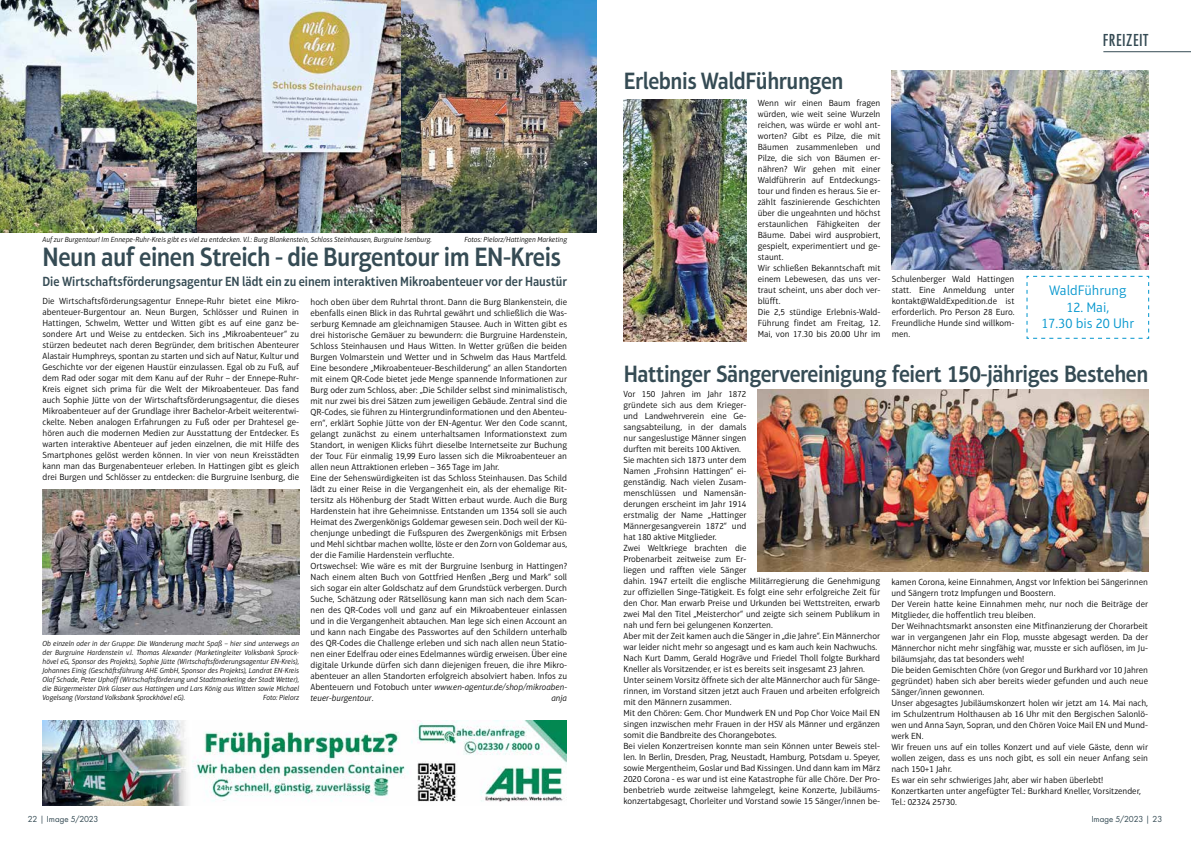
<style>
.page{position:relative;width:1191px;height:842px;background:#fff}
.page>*{position:absolute;margin:0;border:0;box-sizing:border-box;transform-origin:0 0}
.t1{font:600 27px "Aptifer Sans LT Pro";letter-spacing:-.02em;color:#354b54;scale:.9 1}
.t2{font:600 24px "Aptifer Sans LT Pro";letter-spacing:-.02em;color:#354b54;scale:.9 1}
.t3{font:500 condensed 16px "Futura LT Pro";letter-spacing:.03em;color:#354b54}
.t4{font:300 14px/16px "Aptifer Sans LT Pro";color:#0095cd;text-align:center}
.t5{font:600 13.5px "Aptifer Sans LT Pro";color:#354b54;scale:.9 1}
.t6{font:300 9px/11px "Aptifer Sans LT Pro";color:#000}
.t7{font:italic 300 9px "Aptifer Sans LT Pro";color:#000}
.t8{font:8px "Futura LT Pro";letter-spacing:-.005em;color:#354b54}
.t9{font:italic 300 7.5px/9px "Aptifer Sans LT Pro";color:#000;text-align:justify}
.s1{font-style:italic}
</style>
<div class="page">
<hr style="left:1103px;top:51px;width:88px;height:1px;background:#354b54">
<img style="left:0;top:0;width:198px;height:232px">
<img style="left:198px;top:0;width:204px;height:232px">
<img style="left:402px;top:0;width:194px;height:232px">
<img style="left:43px;top:489px;width:256px;height:146px">
<img style="left:624px;top:99px;width:122px;height:242px">
<img style="left:891px;top:71px;width:257px;height:199px">
<img style="left:43px;top:720px;width:523px;height:85px">
<svg style="left:1026px;top:275px;width:123px;height:64px"></svg>
<img style="left:758px;top:390px;width:390px;height:181px">
<p class="t9" style="left:43px;top:235px;width:391px">Auf zur Burgentour! Im Ennepe-Ruhr-Kreis gibt es viel zu entdecken. V.l.: Burg Blankenstein, Schloss Steinhausen, Burgruine Isenburg.</p>
<p class="t9" style="left:464px;top:235px;width:104px">Fotos: Pielorz/Hattingen Marketing</p>
<h1 class="t1" style="left:43px;top:241px;width:578px">Neun auf einen Streich - die Burgentour im EN-Kreis</h1>
<h3 class="t5" style="left:43px;top:273px;width:584px">Die Wirtschaftsförderungsagentur EN lädt ein zu einem interaktiven Mikroabenteuer vor der Haustür</h3>
<p class="t6" style="left:43px;top:296px;width:258px;text-align:justify">Die Wirtschaftsförderungsagentur Ennepe-Ruhr bietet eine Mikro&shy;abenteuer-Burgentour an. Neun Burgen, Schlösser und Ruinen in Hattingen, Schwelm, Wetter und Witten gibt es auf eine ganz be&shy;sondere Art und Weise zu entdecken. Sich ins „Mikroabenteuer“ zu stürzen bedeutet nach deren Begründer, dem britischen Abenteurer Alastair Humphreys, spontan zu starten und sich auf Natur, Kultur und Geschichte vor der eigenen Haustür einzulassen. Egal ob zu Fuß, auf dem Rad oder sogar mit dem Kanu auf der Ruhr – der Ennepe-Ruhr-Kreis eignet sich prima für die Welt der Mikroabenteuer. Das fand auch Sophie Jütte von der Wirtschaftsförderungsagentur, die dieses Mikroabenteuer auf der Grundlage ihrer Bachelor-Arbeit weiterentwi&shy;ckelte. Neben analogen Erfahrungen zu Fuß oder per Drahtesel ge&shy;hören auch die modernen Medien zur Ausstattung der Entdecker. Es warten interaktive Abenteuer auf jeden einzelnen, die mit Hilfe des Smartphones gelöst werden können. In vier von neun Kreisstädten kann man das Burgenabenteuer erleben. In Hattingen gibt es gleich drei Burgen und Schlösser zu entdecken: die Burgruine Isenburg, die</p>
<p class="t6" style="left:310px;top:296px;width:258px">hoch oben über dem Ruhrtal thront. Dann die Burg Blankenstein, die ebenfalls einen Blick in das Ruhrtal gewährt und schließlich die Was&shy;serburg Kemnade am gleichnamigen Stausee. Auch in Witten gibt es drei historische Gemäuer zu bewundern: die Burgruine Hardenstein, Schloss Steinhausen und Haus Witten. In Wetter grüßen die beiden Burgen Volmarstein und Wetter und in Schwelm das Haus Martfeld.<br>Eine besondere „Mikroabenteuer-Beschilderung“ an allen Standorten mit einem QR-Code bietet jede Menge spannende Informationen zur Burg oder zum Schloss, aber: „Die Schilder selbst sind minimalistisch, mit nur zwei bis drei Sätzen zum jeweiligen Gebäude. Zentral sind die QR-Codes, sie führen zu Hintergrundinformationen und den Abenteu&shy;ern“, erklärt Sophie Jütte von der EN-Agentur. Wer den Code scannt, gelangt zunächst zu einem unterhaltsamen Informationstext zum Standort, in wenigen Klicks führt dieselbe Internetseite zur Buchung der Tour. Für einmalig 19,99 Euro lassen sich die Mikroabenteuer an allen neun Attraktionen erleben – 365 Tage im Jahr.<br>Eine der Sehenswürdigkeiten ist das Schloss Steinhausen. Das Schild lädt zu einer Reise in die Vergangenheit ein, als der ehemalige Rit&shy;tersitz als Höhenburg der Stadt Witten erbaut wurde. Auch die Burg Hardenstein hat ihre Geheimnisse. Entstanden um 1354 soll sie auch Heimat des Zwergenkönigs Goldemar gewesen sein. Doch weil der Kü&shy;chenjunge unbedingt die Fußspuren des Zwergenkönigs mit Erbsen und Mehl sichtbar machen wollte, löste er den Zorn von Goldemar aus, der die Familie Hardenstein verfluchte.<br>Ortswechsel: Wie wäre es mit der Burgruine Isenburg in Hattingen?<br>Nach einem alten Buch von Gottfried Henßen „Berg und Mark“ soll sich sogar ein alter Goldschatz auf dem Grundstück verbergen. Durch Suche, Schätzung oder Rätsellösung kann man sich nach dem Scan&shy;nen des QR-Codes voll und ganz auf ein Mikroabenteuer einlassen und in die Vergangenheit abtauchen. Man lege sich einen Account an und kann nach Eingabe des Passwortes auf den Schildern unterhalb des QR-Codes die Challenge erleben und sich nach allen neun Statio&shy;nen einer Edelfrau oder eines Edelmannes würdig erweisen. Über eine digitale Urkunde dürfen sich dann diejenigen freuen, die ihre Mikro&shy;abenteuer an allen Standorten erfolgreich absolviert haben. Infos zu Abenteuern und Fotobuch unter <span class="s1">www.en-agentur.de/shop/mikroaben&shy;teuer-burgentour</span>.</p>
<p class="t9" style="left:43px;top:639px;width:258px">Ob einzeln oder in der Gruppe: Die Wanderung macht Spaß – hier sind unterwegs an der Burgruine Hardenstein v.l. Thomas Alexander (Marketingleiter Volksbank Sprock&shy;hövel eG, Sponsor des Projekts), Sophie Jütte (Wirtschaftsförderungsagentur EN-Kreis), Johannes Einig (Geschäftsführung AHE GmbH, Sponsor des Projekts), Landrat EN-Kreis Olaf Schade, Peter Uphoff (Wirtschaftsförderung und Stadtmarketing der Stadt Wetter), die Bürgermeister Dirk Glaser aus Hattingen und Lars König aus Witten sowie Michael Vogelsang (Vorstand Volksbank Sprockhövel eG).</p>
<p class="t7" style="left:551px;top:692px;width:17px">anja</p>
<p class="t9" style="left:263px;top:693px;width:38px">Foto: Pielorz</p>
<h2 class="t2" style="left:624px;top:67px;width:245px">Erlebnis WaldFührungen</h2>
<p class="t6" style="left:758px;top:97px;width:124px">Wenn wir einen Baum fragen würden, wie weit seine Wurzeln reichen, was würde er wohl ant&shy;worten? Gibt es Pilze, die mit<br>Bäumen zusammenleben und<br>Pilze, die sich von Bäumen er&shy;nähren? Wir gehen mit einer<br>Waldführerin auf Entdeckungs&shy;tour und finden es heraus. Sie er&shy;zählt faszinierende Geschichten über die ungeahnten und höchst erstaunlichen Fähigkeiten der<br>Bäume. Dabei wird ausprobiert, gespielt, experimentiert und ge&shy;staunt.<br>Wir schließen Bekanntschaft mit einem Lebewesen, das uns ver&shy;traut scheint, uns aber doch ver&shy;blüfft.<br>Die 2,5 stündige Erlebnis-Wald-<br>Führung findet am Freitag, 12.<br>Mai, von 17.30 bis 20.00 Uhr im</p>
<p class="t6" style="left:891px;top:274px;width:124px;text-align:justify">Schulenberger Wald Hattingen statt. Eine Anmeldung unter kontakt@WaldExpedition.de ist erforderlich. Pro Person 28 Euro.<br>Freundliche Hunde sind willkom&shy;men.</p>
<h3 class="t3" style="left:1102px;top:29px;width:47px">FREIZEIT</h3>
<h3 class="t4" style="left:1049px;top:282px;width:79px">WaldFührung</h3>
<h3 class="t4" style="left:1041px;top:299px;width:94px">12. Mai,<br>17.30 bis 20 Uhr</h3>
<h2 class="t2" style="left:624px;top:359px;width:584px">Hattinger Sängervereinigung feiert 150-jähriges Bestehen</h2>
<p class="t6" style="left:623px;top:388px;width:258px">Vor 150 Jahren im Jahr 1872<br>gründete sich aus dem Krieger-<br>und Landwehrverein eine Ge-<br>sangsabteilung, in der damals<br>nur sangeslustige Männer singen<br>durften mit bereits 100 Aktiven.<br>Sie machten sich 1873 unter dem<br>Namen „Frohsinn Hattingen“ ei-<br>genständig. Nach vielen Zusam-<br>menschlüssen und Namensän-<br>derungen erscheint im Jahr 1914<br>erstmalig der Name „Hattinger<br>Männergesangverein 1872“ und<br>hat 180 aktive Mitglieder.<br>Zwei Weltkriege brachten die<br>Probenarbeit zeitweise zum Er-<br>liegen und rafften viele Sänger<br>dahin. 1947 erteilt die englische Militärregierung die Genehmigung zur offiziellen Singe-Tätigkeit. Es folgt eine sehr erfolgreiche Zeit für den Chor. Man erwarb Preise und Urkunden bei Wettstreiten, erwarb zwei Mal den Titel „Meisterchor“ und zeigte sich seinem Publikum in nah und fern bei gelungenen Konzerten.<br>Aber mit der Zeit kamen auch die Sänger in „die Jahre“. Ein Männerchor war leider nicht mehr so angesagt und es kam auch kein Nachwuchs.<br>Nach Kurt Damm, Gerald Hogräve und Friedel Tholl folgte Burkhard Kneller als Vorsitzender, er ist es bereits seit insgesamt 23 Jahren.<br>Unter seinem Vorsitz öffnete sich der alte Männerchor auch für Sänge&shy;rinnen, im Vorstand sitzen jetzt auch Frauen und arbeiten erfolgreich mit den Männern zusammen.<br>Mit den Chören: Gem. Chor Mundwerk EN und Pop Chor Voice Mail EN singen inzwischen mehr Frauen in der HSV als Männer und ergänzen somit die Bandbreite des Chorangebotes.<br>Bei vielen Konzertreisen konnte man sein Können unter Beweis stel&shy;len. In Berlin, Dresden, Prag, Neustadt, Hamburg, Potsdam u. Speyer, sowie Mergentheim, Goslar und Bad Kissingen. Und dann kam im März 2020 Corona - es war und ist eine Katastrophe für alle Chöre. Der Pro&shy;benbetrieb wurde zeitweise lahmgelegt, keine Konzerte, Jubiläums&shy;konzertabgesagt, Chorleiter und Vorstand sowie 15 Sänger/innen be-</p>
<p class="t6" style="left:891px;top:577px;width:258px">kamen Corona, keine Einnahmen, Angst vor Infektion bei Sängerinnen und Sängern trotz Impfungen und Boostern.<br>Der Verein hatte keine Einnahmen mehr, nur noch die Beiträge der Mitglieder, die hoffentlich treu bleiben.<br>Der Weihnachtsmarkt ansonsten eine Mitfinanzierung der Chorarbeit war in vergangenen Jahr ein Flop, musste abgesagt werden. Da der Männerchor nicht mehr singfähig war, musste er sich auflösen, im Ju&shy;biläumsjahr, das tat besonders weh!<br>Die beiden Gemischten Chöre (von Gregor und Burkhard vor 10 Jahren gegründet) haben sich aber bereits wieder gefunden und auch neue Sänger/innen gewonnen.<br>Unser abgesagtes Jubiläumskonzert holen wir jetzt am 14. Mai nach, im Schulzentrum Holthausen ab 16 Uhr mit den Bergischen Salonlö&shy;wen und Anna Sayn, Sopran, und den Chören Voice Mail EN und Mund&shy;werk EN.<br>Wir freuen uns auf ein tolles Konzert und auf viele Gäste, denn wir wollen zeigen, dass es uns noch gibt, es soll ein neuer Anfang sein nach 150+1 Jahr.<br>Es war ein sehr schwieriges Jahr, aber wir haben überlebt!<br>Konzertkarten unter angefügter Tel.: Burkhard Kneller, Vorsitzender, Tel.: 02324 25730.</p>
<p class="t8" style="left:28px;top:814px;width:72px">22 | Image 5/2023</p>
<p class="t8" style="left:1091px;top:814px;width:72px">Image 5/2023 | 23</p>
</div>
